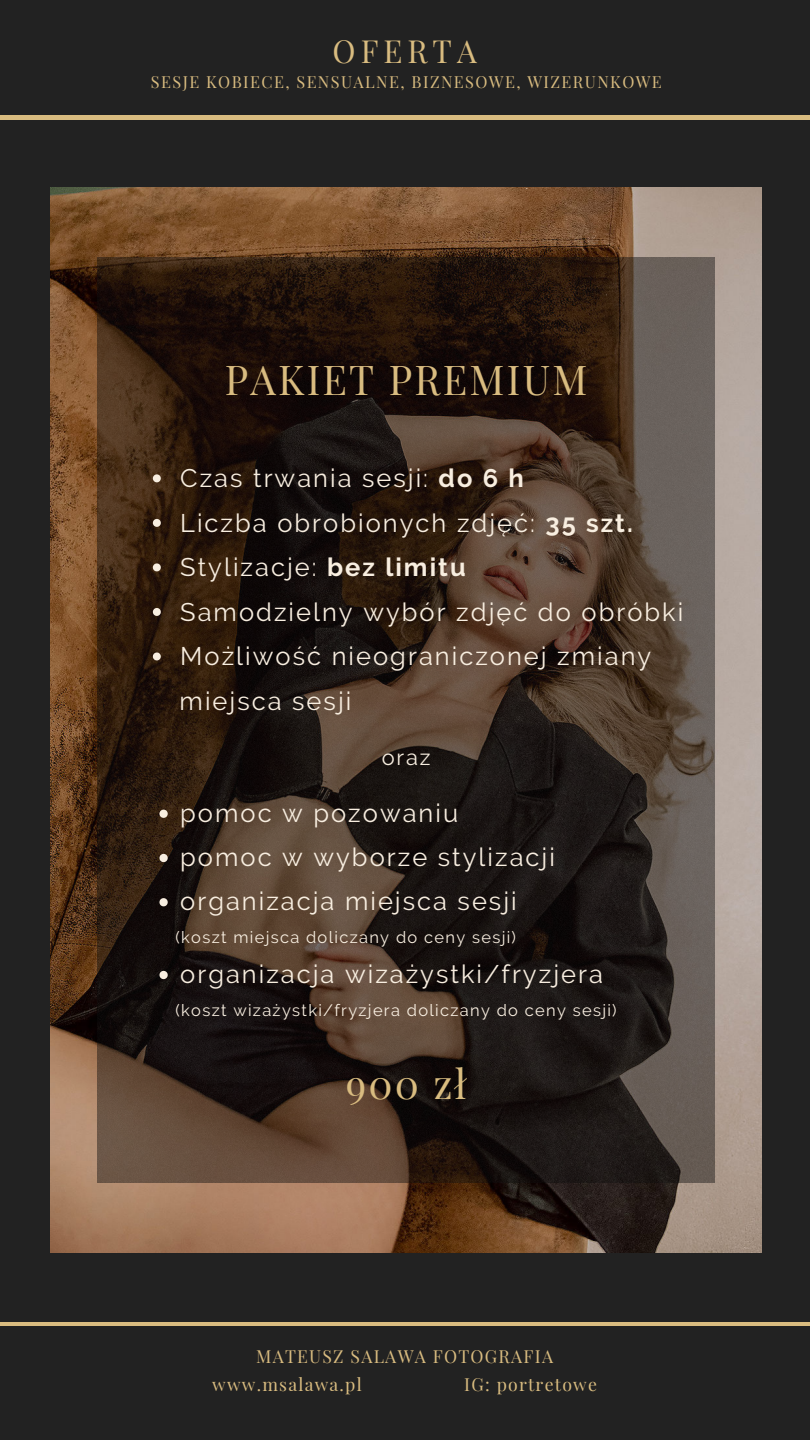
<style>
.page{position:relative;width:810px;height:1440px;background:#222}
.page>*{position:absolute;margin:0;border:0;box-sizing:border-box;transform-origin:0 0}
.t1{font:40.3px "Playfair Display";letter-spacing:.055em;color:#d9bc80}
.t2{font:31.2px "Playfair Display";letter-spacing:.16em;color:#d9bc80}
.t3{font:25.4px/44.5px "Raleway";letter-spacing:.08em;color:#f8eee0}
.t4{font:21.8px "Raleway";color:#f8eee0}
.t5{font:17.6px/28.5px "Playfair Display";letter-spacing:.07em;color:#d9bc80}
.t6{font:16.4px "Raleway";letter-spacing:.08em;color:#f8eee0}
.t7{font:16.3px "Playfair Display";letter-spacing:.085em;color:#d9bc80}
.s1{font-weight:700}
</style>
<div class="page">
<hr style="left:0;top:116px;width:809px;height:3px;background:#d9bc80">
<hr style="left:0;top:1322px;width:809px;height:4px;background:#d9bc80">
<img style="left:51px;top:188px;width:710px;height:1064px">
<img style="left:98px;top:257px;width:617px;height:925px">
<svg style="left:153px;top:474px;width:8px;height:8px"></svg>
<svg style="left:153px;top:519px;width:8px;height:8px"></svg>
<svg style="left:153px;top:563px;width:8px;height:8px"></svg>
<svg style="left:153px;top:608px;width:8px;height:8px"></svg>
<svg style="left:153px;top:653px;width:8px;height:7px"></svg>
<svg style="left:159px;top:810px;width:9px;height:8px"></svg>
<svg style="left:159px;top:854px;width:9px;height:8px"></svg>
<svg style="left:159px;top:898px;width:9px;height:8px"></svg>
<svg style="left:159px;top:971px;width:9px;height:8px"></svg>
<p class="t2" style="left:333px;top:27px;width:146px">OFERTA</p>
<p class="t7" style="left:151px;top:69px;width:512px">SESJE KOBIECE, SENSUALNE, BIZNESOWE, WIZERUNKOWE</p>
<h1 class="t1" style="left:225px;top:348px;width:364px">PAKIET PREMIUM</h1>
<p class="t3" style="left:180px;top:456px;width:505px">Czas trwania sesji: <span class="s1">do 6 h<br></span>Liczba obrobionych zdjęć: <span class="s1">35 szt.<br></span>Stylizacje: <span class="s1">bez limitu<br></span>Samodzielny wybór zdjęć do obróbki<br>Możliwość nieograniczonej zmiany miejsca sesji</p>
<p class="t4" style="left:382px;top:745px;width:50px">oraz</p>
<p class="t3" style="left:180px;top:791px;width:376px;line-height:44.2px">pomoc w pozowaniu pomoc w wyborze stylizacji organizacja miejsca sesji</p>
<p class="t6" style="left:176px;top:928px;width:342px">(koszt miejsca doliczany do ceny sesji)</p>
<p class="t3" style="left:180px;top:952px;width:424px">organizacja wizażystki/fryzjera</p>
<p class="t6" style="left:176px;top:1001px;width:443px">(koszt wizażystki/fryzjera doliczany do ceny sesji)</p>
<h1 class="t1" style="left:346px;top:1053px;width:122px">900 zł</h1>
<p class="t5" style="left:212px;top:1341px;width:342px;text-indent:44px">MATEUSZ SALAWA FOTOGRAFIA www.msalawa.pl</p>
<p class="t5" style="left:464px;top:1369px;width:134px">IG: portretowe</p>
</div>
